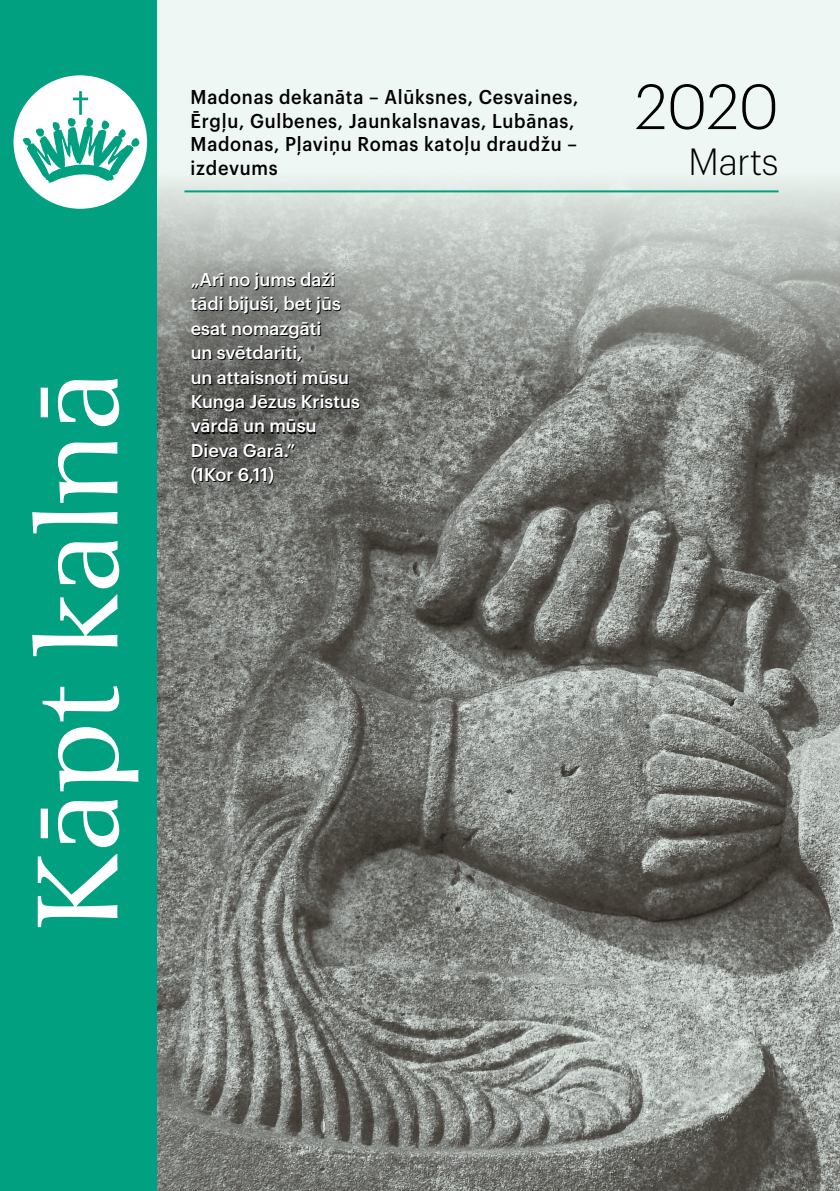
<style>
.page{position:relative;width:840px;height:1191px;background:#fff}
.page>*{position:absolute;margin:0;border:0;box-sizing:border-box;transform-origin:0 0}
.t1{font:300 62.4px "Graphik";color:#000}
.t2{font:300 37px "Graphik";letter-spacing:-.005em;color:#000}
.t3{font:500 19.6px/23.6px "Graphik";letter-spacing:.04em;color:#000;scale:.92 1}
.t4{font:500 18px/24.4px "Graphik";color:#fff}
</style>
<div class="page">
<div style="left:155px;top:0;width:684px;height:1191px;background:#eef7f3"></div>
<img style="left:156px;top:167px;width:683px;height:1024px">
<div style="left:0;top:0;width:156px;height:1191px;background:#00a080"></div>
<svg style="left:32px;top:379px;width:106px;height:548px"></svg>
<div style="left:14px;top:75px;width:133px;height:134px;background:#fff;border-radius:50%"></div>
<hr style="left:184px;top:190px;width:594px;height:2px;background:#00a080">
<svg style="left:23px;top:91px;width:116px;height:92px"></svg>
<svg style="left:170px;top:251px;width:214px;height:257px;background:#777975"></svg>
<p class="t3" style="left:190px;top:84px;width:422px">Madonas dekanāta – Alūksnes, Cesvaines, Ērgļu, Gulbenes, Jaunkalsnavas, Lubānas, Madonas, Pļaviņu Romas katoļu draudžu – izdevums</p>
<h1 class="t1" style="left:634px;top:61px;width:145px">2020</h1>
<h2 class="t2" style="left:688px;top:135px;width:91px">Marts</h2>
<p class="t4" style="left:190px;top:265px;width:171px">„Arī no jums daži tādi bijuši, bet jūs esat nomazgāti<br>un svētdarīti,<br>un attaisnoti mūsu<br>Kunga Jēzus Kristus vārdā un mūsu<br>Dieva Garā.”<br>(1Kor 6,11)</p>
</div>
